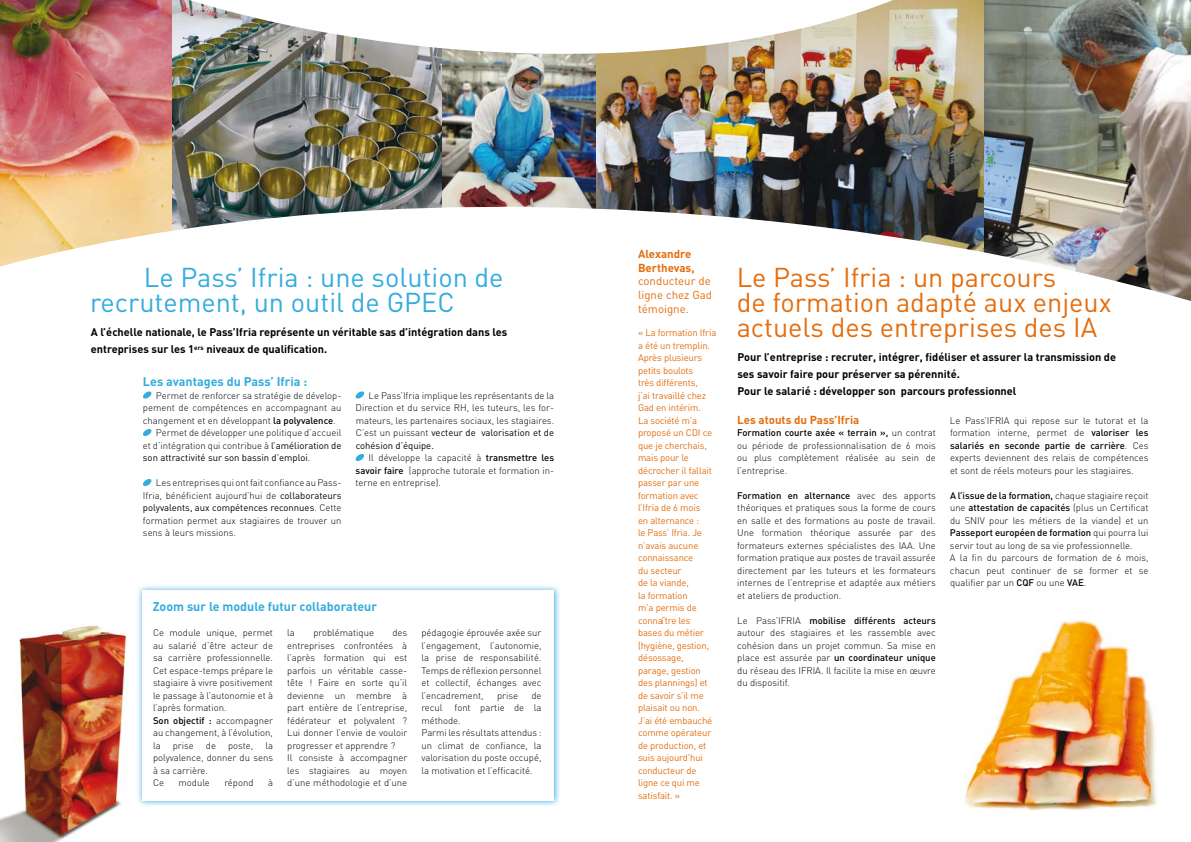
<style>
.page{position:relative;width:1191px;height:842px;background:#fff}
.page>*{position:absolute;margin:0;border:0;box-sizing:border-box;transform-origin:0 0}
.t1{font:27px/25px "DIN";color:#e46d0d}
.t2{font:27px/25px "DIN";color:#34acde}
.t3{font:700 12.5px "DIN";color:#34acde}
.t4{font:700 11.5px/13.8px "DIN";color:#e46d0d}
.t5{font:11.5px/13.8px "DIN";color:#e46d0d;text-align:justify}
.t6{font:700 11px/17px "DIN";color:#000}
.t7{font:300 9.5px/12.5px "DIN";color:#000;text-align:justify}
.t8{font:9.5px/12.5px "DIN";letter-spacing:-.015em;color:#e46d0d}
.t9{font:9.5px "DIN";color:#000}
.s1{font-weight:500}
.s2{font-weight:400}
.s3{font-weight:300}
</style>
<div class="page">
<img style="left:0;top:625px;width:128px;height:217px">
<img style="left:984px;top:0;width:207px;height:138px">
<img style="left:595px;top:107px;width:389px;height:31px">
<img style="left:441px;top:107px;width:154px;height:31px">
<img style="left:0;top:107px;width:172px;height:31px">
<img style="left:172px;top:107px;width:269px;height:31px">
<img style="left:0;top:138px;width:1191px;height:163px">
<img style="left:0;top:0;width:1072px;height:107px">
<svg style="left:143px;top:391px;width:9px;height:8px"></svg>
<svg style="left:143px;top:429px;width:9px;height:7px"></svg>
<svg style="left:143px;top:479px;width:9px;height:7px"></svg>
<svg style="left:355px;top:391px;width:10px;height:8px"></svg>
<svg style="left:355px;top:454px;width:10px;height:7px"></svg>
<img style="left:963px;top:620px;width:194px;height:191px">
<svg style="left:138px;top:586px;width:422px;height:220px;background:#cdeaf6"></svg>
<div style="left:143px;top:590px;width:411px;height:211px;background:#fff"></div>
<h1 class="t2" style="left:90px;top:264px;width:415px;text-indent:54px">Le Pass’ Ifria : une solution de recrutement, un outil de GPEC</h1>
<p class="t6" style="left:91px;top:323px;width:418px">A l’échelle nationale, le Pass’Ifria représente un véritable sas d’intégration dans les entreprises sur les 1<sup>ers</sup> niveaux de qualification.</p>
<h2 class="t3" style="left:143px;top:373px;width:166px">Les avantages du Pass’ Ifria :</h2>
<p class="t7" style="left:156px;top:389px;width:187px">Permet de renforcer sa stratégie de dévelop-</p>
<p class="t7" style="left:143px;top:401px;width:200px">pement de compétences en accompagnant au</p>
<p class="t7" style="left:143px;top:414px;width:194px">changement et en développant <span class="s1">la polyvalence</span>.</p>
<p class="t7" style="left:156px;top:426px;width:187px">Permet de développer une politique d’accueil</p>
<p class="t7" style="left:143px;top:439px;width:200px">et d’intégration qui contribue à <span class="s2">l’amélioration de</span></p>
<p class="t9" style="left:143px;top:452px;width:169px">son attractivité sur son bassin d’emploi<span class="s3">.</span></p>
<p class="t7" style="left:143px;top:476px;width:200px;text-indent:13px">Les entreprises qui ontfait confiance auPass-Ifria, bénéficient aujourd’hui de <span class="s2">collaborateurs polyvalents, aux compétences reconnues</span>. Cette formation permet aux stagiaires de trouver un sens à leurs missions.</p>
<p class="t7" style="left:356px;top:389px;width:200px;text-indent:13px">Le Pass’Ifria implique les représentants de la Direction et du service RH, les tuteurs, les for&shy;mateurs, les partenaires sociaux, les stagiaires.<br>C’est un puissant <span class="s2">vecteur de valorisation et de cohésion d’équipe.</span></p>
<p class="t7" style="left:356px;top:451px;width:200px;text-indent:13px">Il développe la capacité à <span class="s1">transmettre les savoir faire</span> (approche tutorale et formation in&shy;terne en entreprise).</p>
<h2 class="t3" style="left:153px;top:598px;width:226px">Zoom sur le module futur collaborateur</h2>
<p class="t7" style="left:153px;top:626px;width:122px;text-align:left">Ce module unique, permet au salarié d’être acteur de sa carrière professionnelle.<br>Cet espace-temps prépare le stagiaire à vivre positivement le passage à l’autonomie et à l’après formation.<br><span class="s1">Son objectif :</span> accompagner au changement, à l’évolution, la</p>
<p class="t7" style="left:153px;top:739px;width:122px;text-align:left;text-indent:112px">la polyvalence, donner du sens à sa carrière.<br>Ce</p>
<p class="t7" style="left:173px;top:739px;width:23px">prise</p>
<p class="t7" style="left:206px;top:739px;width:12px">de</p>
<p class="t7" style="left:228px;top:739px;width:27px">poste,</p>
<p class="t7" style="left:179px;top:776px;width:33px">module</p>
<p class="t7" style="left:224px;top:776px;width:31px">répond</p>
<p class="t7" style="left:268px;top:776px;width:6px">à</p>
<p class="t7" style="left:287px;top:626px;width:9px">la</p>
<p class="t7" style="left:313px;top:626px;width:62px">problématique</p>
<p class="t7" style="left:287px;top:626px;width:122px;text-align:left;text-indent:105px">des entreprises confrontées à l’après formation qui est parfois un véritable casse&shy;tête ! Faire en sorte qu’il devienne un membre à part entière de l’entreprise, fédérateur et polyvalent ?<br>Lui donner l’envie de vouloir progresser et apprendre ?<br>Il consiste à accompagner les stagiaires au moyen d’une méthodologie et d’une</p>
<p class="t7" style="left:421px;top:626px;width:122px">pédagogie éprouvée axée sur l’engagement, l’autonomie, la prise de responsabilité.<br>Temps de réflexion personnel et collectif, échanges avec l’encadrement,</p>
<p class="t7" style="left:497px;top:689px;width:23px">prise</p>
<p class="t7" style="left:531px;top:689px;width:12px">de</p>
<p class="t7" style="left:421px;top:701px;width:122px;text-align:left;text-indent:33px">font partie de la méthode.<br>Parmi les résultats attendus : un climat de confiance, la valorisation du poste occupé, la motivation et l’efficacité.</p>
<p class="t7" style="left:421px;top:701px;width:23px">recul</p>
<p class="t4" style="left:638px;top:246px;width:58px">Alexandre<br>Berthevas,</p>
<p class="t5" style="left:638px;top:274px;width:76px">conducteur de ligne chez Gad témoigne.</p>
<h1 class="t1" style="left:736px;top:264px;width:376px">Le Pass’ Ifria : un parcours<br>de formation adapté aux enjeux actuels des entreprises des IA</h1>
<p class="t8" style="left:638px;top:326px;width:80px">« La formation Ifria a été un tremplin.<br>Après plusieurs petits boulots<br>très différents,<br>j‘ai travaillé chez<br>Gad en intérim.<br>La société m’a proposé un CDI ce que je cherchais, mais pour le décrocher il fallait passer par une formation avec l’Ifria de 6 mois<br>en alternance :<br>le Pass’ Ifria. Je n’avais aucune connaissance<br>du secteur<br>de la viande,<br>la formation<br>m’a permis de connaître les bases du métier (hygiène, gestion, désossage, parage, gestion des plannings) et de savoir s’il me plaisait ou non.<br>J’ai été embauché comme opérateur de production, et suis aujourd’hui conducteur de ligne ce qui me satisfait. »</p>
<p class="t6" style="left:737px;top:348px;width:380px">Pour l’entreprise : recruter, intégrer, fidéliser et assurer la transmission de ses savoir faire pour préserver sa pérennité.<br>Pour le salarié : développer son parcours professionnel</p>
<p class="t4" style="left:737px;top:412px;width:124px">Les atouts du Pass’Ifria</p>
<p class="t7" style="left:737px;top:426px;width:200px"><span class="s1">Formation courte axée « terrain »,</span> un contrat ou période de professionnalisation de 6 mois ou plus complètement réalisée au sein de l’entreprise.</p>
<p class="t7" style="left:737px;top:489px;width:200px"><span class="s1">Formation en alternance</span> avec des apports théoriques et pratiques sous la forme de cours en salle et des formations au poste de travail.<br>Une formation théorique assurée par des formateurs externes spécialistes des IAA. Une formation pratique aux postes de travail assurée directement par les tuteurs et les formateurs internes de l’entreprise et adaptée aux métiers et ateliers de production.</p>
<p class="t7" style="left:737px;top:614px;width:200px">Le Pass’IFRIA <span class="s1">mobilise différents acteurs </span>autour des stagiaires et les rassemble avec cohésion dans un projet commun. Sa mise en place est assurée par <span class="s1">un coordinateur unique </span>du réseau des IFRIA. Il facilite la mise en œuvre du dispositif.</p>
<p class="t7" style="left:950px;top:414px;width:200px">Le Pass’IFRIA qui repose sur le tutorat et la formation interne, permet de <span class="s1">valoriser les salariés en seconde partie de carrière</span>. Ces experts deviennent des relais de compétences et sont de réels moteurs pour les stagiaires.</p>
<p class="t7" style="left:950px;top:489px;width:200px;text-align:left"><span class="s1">A l’issue de la formation,</span> chaque stagiaire reçoit une <span class="s1">attestation de capacités</span> (plus un Certificat du SNIV pour les métiers de la viande) et un <span class="s1">Passeport européen de formation</span> qui pourra lui servir tout au long de sa vie professionnelle.<br>A la fin du parcours de formation de 6 mois, chacun peut continuer de se former et se qualifier par un <span class="s1">CQF</span> ou une <span class="s1">VAE</span>.</p>
</div>
